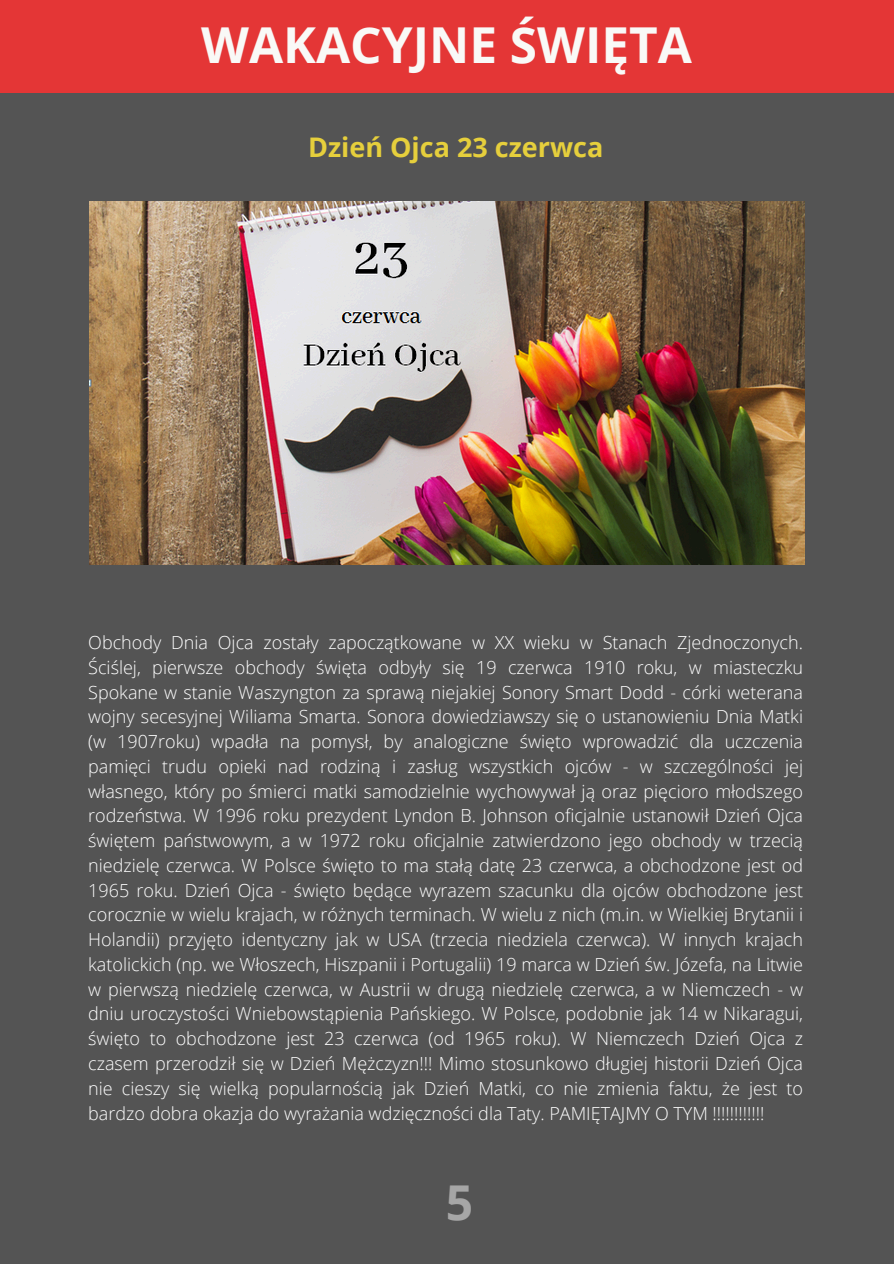
<style>
.page{position:relative;width:894px;height:1264px;background:#fff}
.page>*{position:absolute;margin:0;border:0;box-sizing:border-box;transform-origin:0 0}
.t1{font:700 49.5px "Open Sans";color:#f9f9f7}
.t2{font:700 48px "Open Sans";color:#a6a6a6}
.t3{font:700 27px "Open Sans";color:#e6cf3c}
.t4{font:300 18px/24.8px "Open Sans";color:#fff;text-align:justify}
</style>
<div class="page">
<div style="left:0;top:0;width:893px;height:1263px;background:#545454"></div>
<div style="left:0;top:0;width:893px;height:93px;background:#e43636"></div>
<img style="left:89px;top:202px;width:715px;height:362px">
<p class="t1" style="left:201px;top:10px;width:492px">WAKACYJNE ŚWIĘTA</p>
<p class="t3" style="left:308px;top:128px;width:297px">Dzień Ojca 23 czerwca</p>
<p class="t4" style="left:88px;top:629px;width:716px">Obchody Dnia Ojca zostały zapoczątkowane w XX wieku w Stanach Zjednoczonych.<br>Ściślej, pierwsze obchody święta odbyły się 19 czerwca 1910 roku, w miasteczku Spokane w stanie Waszyngton za sprawą niejakiej Sonory Smart Dodd - córki weterana wojny secesyjnej Wiliama Smarta. Sonora dowiedziawszy się o ustanowieniu Dnia Matki (w 1907roku) wpadła na pomysł, by analogiczne święto wprowadzić dla uczczenia pamięci trudu opieki nad rodziną i zasług wszystkich ojców - w szczególności jej własnego, który po śmierci matki samodzielnie wychowywał ją oraz pięcioro młodszego rodzeństwa. W 1996 roku prezydent Lyndon B. Johnson oficjalnie ustanowił Dzień Ojca świętem państwowym, a w 1972 roku oficjalnie zatwierdzono jego obchody w trzecią niedzielę czerwca. W Polsce święto to ma stałą datę 23 czerwca, a obchodzone jest od 1965 roku. Dzień Ojca - święto będące wyrazem szacunku dla ojców obchodzone jest corocznie w wielu krajach, w różnych terminach. W wielu z nich (m.in. w Wielkiej Brytanii i Holandii) przyjęto identyczny jak w USA (trzecia niedziela czerwca). W innych krajach katolickich (np. we Włoszech, Hiszpanii i Portugalii) 19 marca w Dzień św. Józefa, na Litwie w pierwszą niedzielę czerwca, w Austrii w drugą niedzielę czerwca, a w Niemczech - w dniu uroczystości Wniebowstąpienia Pańskiego. W Polsce, podobnie jak 14 w Nikaragui, święto to obchodzone jest 23 czerwca (od 1965 roku). W Niemczech Dzień Ojca z czasem przerodził się w Dzień Mężczyzn!!! Mimo stosunkowo długiej historii Dzień Ojca nie cieszy się wielką popularnością jak Dzień Matki, co nie zmienia faktu, że jest to bardzo dobra okazja do wyrażania wdzięczności dla Taty. PAMIĘTAJMY O TYM !!!!!!!!!!!!</p>
<h2 class="t2" style="left:445px;top:1168px;width:29px">5</h2>
</div>
